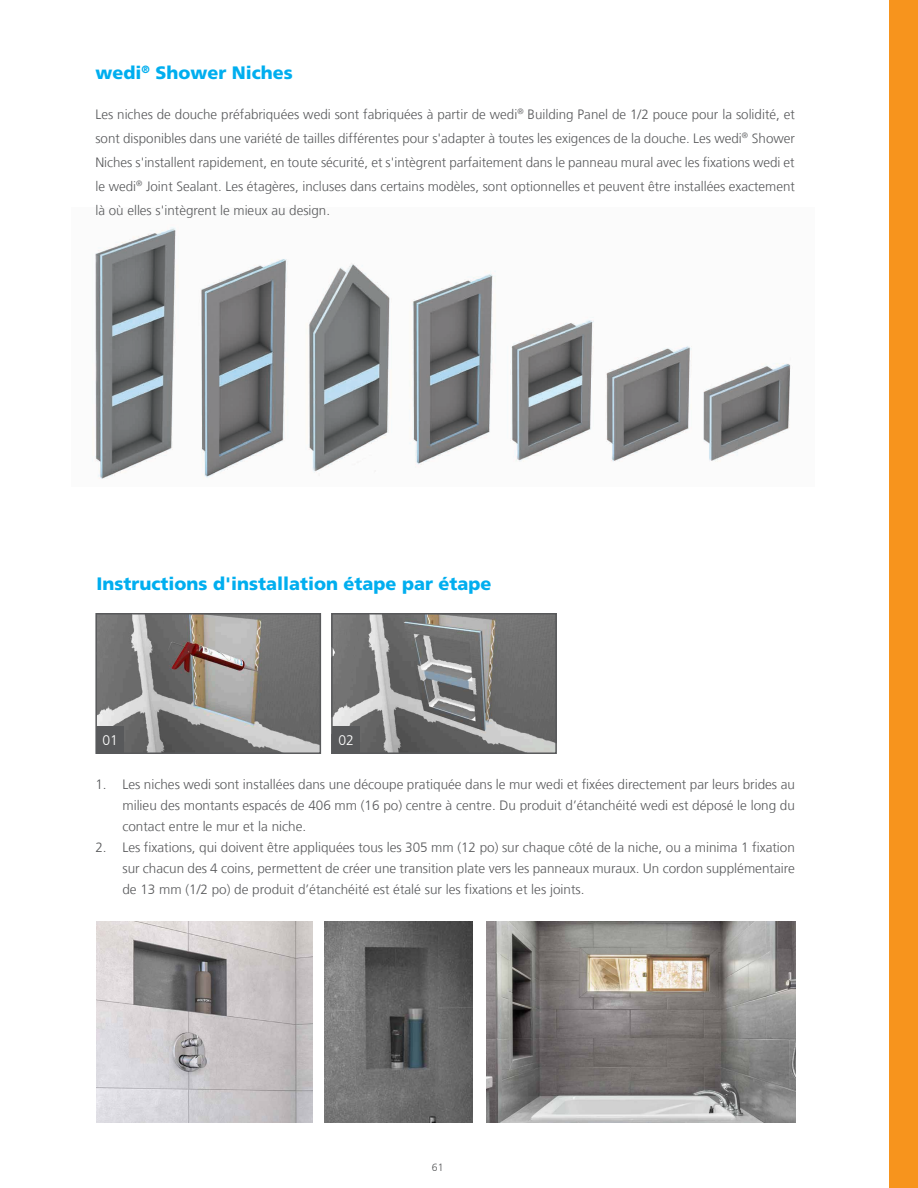
<style>
.page{position:relative;width:918px;height:1188px;background:#fff}
.page>*{position:absolute;margin:0;border:0;box-sizing:border-box;transform-origin:0 0}
.t1{font:900 18px "Frutiger LT Com";color:#00aeef}
.t2{font:300 13.95px "Frutiger LT Com";color:#fff}
.t3{font:300 13.5px/24px "Frutiger LT Com";color:#58595b;text-align:justify}
.t4{font:300 10.5px "Frutiger LT Com";color:#58595b}
</style>
<div class="page">
<img style="left:95px;top:227px;width:696px;height:252px">
<img style="left:325px;top:921px;width:147px;height:201px">
<img style="left:96px;top:921px;width:216px;height:201px">
<img style="left:486px;top:921px;width:309px;height:201px">
<img style="left:97px;top:615px;width:222px;height:137px">
<div style="left:95px;top:613px;width:226px;height:141px;border:1px solid #58595b"></div>
<img style="left:333px;top:615px;width:222px;height:137px">
<div style="left:331px;top:613px;width:226px;height:141px;border:1px solid #58595b"></div>
<div style="left:96px;top:727px;width:28px;height:27px;background:#58595b"></div>
<div style="left:333px;top:727px;width:27px;height:27px;background:#58595b"></div>
<div style="left:890px;top:0;width:28px;height:1188px;background:#f7941d"></div>
<h1 class="t1" style="left:95px;top:62px;width:199px">wedi<sup>®</sup> Shower Niches</h1>
<p class="t3" style="left:95px;top:102px;width:701px">Les niches de douche préfabriquées wedi sont fabriquées à partir de wedi<sup>®</sup> Building Panel de 1/2 pouce pour la solidité, et sont disponibles dans une variété de tailles différentes pour s'adapter à toutes les exigences de la douche. Les wedi<sup>®</sup> Shower Niches s'installent rapidement, en toute sécurité, et s'intègrent parfaitement dans le panneau mural avec les fixations wedi et le wedi<sup>®</sup> Joint Sealant. Les étagères, incluses dans certains modèles, sont optionnelles et peuvent être installées exactement là où elles s'intègrent le mieux au design.</p>
<h1 class="t1" style="left:96px;top:573px;width:397px">Instructions d'installation étape par étape</h1>
<p class="t2" style="left:102px;top:732px;width:17px">01</p>
<p class="t2" style="left:339px;top:732px;width:17px">02</p>
<p class="t3" style="left:122px;top:774px;width:674px;line-height:21px;text-indent:-27px">1. Les niches wedi sont installées dans une découpe pratiquée dans le mur wedi et fixées directement par leurs brides au milieu des montants espacés de 406 mm (16 po) centre à centre. Du produit d’étanchéité wedi est déposé le long du contact entre le mur et la niche.</p>
<p class="t3" style="left:122px;top:837px;width:674px;line-height:21px;text-indent:-27px">2. Les fixations, qui doivent être appliquées tous les 305 mm (12 po) sur chaque côté de la niche, ou a minima 1 fixation sur chacun des 4 coins, permettent de créer une transition plate vers les panneaux muraux. Un cordon supplémentaire de 13 mm (1/2 po) de produit d’étanchéité est étalé sur les fixations et les joints.</p>
<p class="t4" style="left:432px;top:1161px;width:13px">61</p>
</div>
